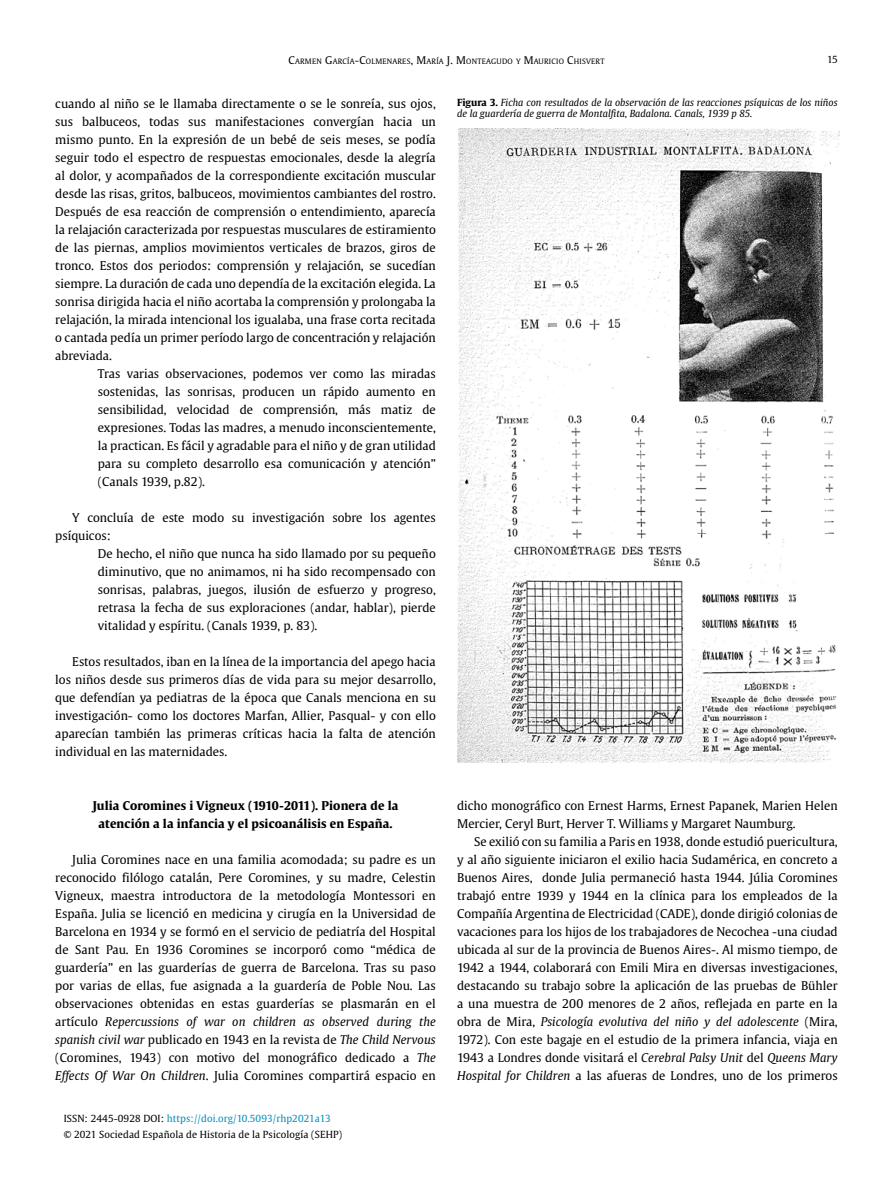
<style>
.page{position:relative;width:893px;height:1191px;background:#fff}
.page>*{position:absolute;margin:0;border:0;box-sizing:border-box;transform-origin:0 0}
.t1{font:12px/18px "Gulliver";color:#000;text-align:justify}
.t2{font:700 12px/18px "Gulliver";letter-spacing:.01em;color:#000;text-align:center}
.t3{font:italic 9.75px/11.7px "Gulliver";color:#000}
.t4{font:9.75px/15.6px "Gulliver";letter-spacing:.01em;color:#000}
.t5{font:7.35px "Gulliver";letter-spacing:.035em;color:#000}
.s1{font-size:10.5px}
.s2{font-style:italic}
.s3{color:#008fc2}
.s4{font-weight:700;font-style:normal}
</style>
<div class="page">
<img style="left:457px;top:129px;width:382px;height:633px">
<p class="t5" style="left:288px;top:56px;width:318px"><span class="s1">C</span>ARMEN <span class="s1">G</span>ARCÍA<span class="s1">-C</span>OLMENARES<span class="s1">, M</span>ARÍA <span class="s1">J. M</span>ONTEAGUDO Y <span class="s1">M</span>AURICIO <span class="s1">C</span>HISVERT</p>
<p class="t4" style="left:827px;top:52px;width:12px">15</p>
<p class="t1" style="left:55px;top:95px;width:382px">cuando al niño se le llamaba directamente o se le sonreía, sus ojos, sus balbuceos, todas sus manifestaciones convergían hacia un mismo punto. En la expresión de un bebé de seis meses, se podía seguir todo el espectro de respuestas emocionales, desde la alegría al dolor, y acompañados de la correspondiente excitación muscular desde las risas, gritos, balbuceos, movimientos cambiantes del rostro.<br>Después de esa reacción de comprensión o entendimiento, aparecía la relajación caracterizada por respuestas musculares de estiramiento de las piernas, amplios movimientos verticales de brazos, giros de tronco. Estos dos periodos: comprensión y relajación, se sucedían siempre. La duración de cada uno dependía de la excitación elegida. La sonrisa dirigida hacia el niño acortaba la comprensión y prolongaba la relajación, la mirada intencional los igualaba, una frase corta recitada o cantada pedía un primer período largo de concentración y relajación abreviada.</p>
<p class="t1" style="left:98px;top:365px;width:340px">Tras varias observaciones, podemos ver como las miradas sostenidas, las sonrisas, producen un rápido aumento en sensibilidad, velocidad de comprensión, más matiz de expresiones. Todas las madres, a menudo inconscientemente, la practican. Es fácil y agradable para el niño y de gran utilidad para su completo desarrollo esa comunicación y atención” (Canals 1939, p.82).</p>
<p class="t1" style="left:55px;top:509px;width:382px;text-indent:17px">Y concluía de este modo su investigación sobre los agentes psíquicos:</p>
<p class="t1" style="left:98px;top:545px;width:340px">De hecho, el niño que nunca ha sido llamado por su pequeño diminutivo, que no animamos, ni ha sido recompensado con sonrisas, palabras, juegos, ilusión de esfuerzo y progreso, retrasa la fecha de sus exploraciones (andar, hablar), pierde vitalidad y espíritu. (Canals 1939, p. 83).</p>
<p class="t1" style="left:55px;top:653px;width:382px;text-indent:17px">Estos resultados, iban en la línea de la importancia del apego hacia los niños desde sus primeros días de vida para su mejor desarrollo, que defendían ya pediatras de la época que Canals menciona en su investigación- como los doctores Marfan, Allier, Pasqual- y con ello aparecían también las primeras críticas hacia la falta de atención individual en las maternidades.</p>
<p class="t2" style="left:93px;top:796px;width:307px">Julia Coromines i Vigneux (1910-2011). Pionera de la atención a la infancia y el psicoanálisis en España.</p>
<p class="t1" style="left:55px;top:851px;width:382px;text-indent:17px">Julia Coromines nace en una familia acomodada; su padre es un reconocido filólogo catalán, Pere Coromines, y su madre, Celestin Vigneux, maestra introductora de la metodología Montessori en España. Julia se licenció en medicina y cirugía en la Universidad de Barcelona en 1934 y se formó en el servicio de pediatría del Hospital de Sant Pau. En 1936 Coromines se incorporó como “médica de guardería” en las guarderías de guerra de Barcelona. Tras su paso por varias de ellas, fue asignada a la guardería de Poble Nou. Las observaciones obtenidas en estas guarderías se plasmarán en el artículo <span class="s2">Repercussions of war on children as observed during the spanish civil war</span> publicado en 1943 en la revista de <span class="s2">The Child Nervous </span>(Coromines, 1943) con motivo del monográfico dedicado a <span class="s2">The Effects Of War On Children</span>. Julia Coromines compartirá espacio en</p>
<p class="t4" style="left:64px;top:1110px;width:280px">ISSN: 2445-0928 DOI: <span class="s3">https://doi.org/10.5093/rhp2021a13<br></span>© 2021 Sociedad Española de Historia de la Psicología (SEHP)</p>
<p class="t3" style="left:457px;top:96px;width:382px"><span class="s4">Figura 3.</span> Ficha con resultados de la observación de las reacciones psíquicas de los niños de la guardería de guerra de Montalfita, Badalona. Canals, 1939 p 85.</p>
<p class="t1" style="left:457px;top:797px;width:382px">dicho monográfico con Ernest Harms, Ernest Papanek, Marien Helen<br>Mercier, Ceryl Burt, Herver T. Williams y Margaret Naumburg.</p>
<p class="t1" style="left:457px;top:833px;width:382px;text-indent:17px">Se exilió con su familia a Paris en 1938, donde estudió puericultura, y al año siguiente iniciaron el exilio hacia Sudamérica, en concreto a Buenos Aires, donde Julia permaneció hasta 1944. Júlia Coromines trabajó entre 1939 y 1944 en la clínica para los empleados de la Compañía Argentina de Electricidad (CADE), donde dirigió colonias de vacaciones para los hijos de los trabajadores de Necochea -una ciudad ubicada al sur de la provincia de Buenos Aires-. Al mismo tiempo, de 1942 a 1944, colaborará con Emili Mira en diversas investigaciones, destacando su trabajo sobre la aplicación de las pruebas de Bühler a una muestra de 200 menores de 2 años, reflejada en parte en la obra de Mira, <span class="s2">Psicología evolutiva del niño y del adolescente</span> (Mira, 1972). Con este bagaje en el estudio de la primera infancia, viaja en 1943 a Londres donde visitará el <span class="s2">Cerebral Palsy Unit</span> del <span class="s2">Queens Mary Hospital for Children</span> a las afueras de Londres, uno de los primeros</p>
</div>
